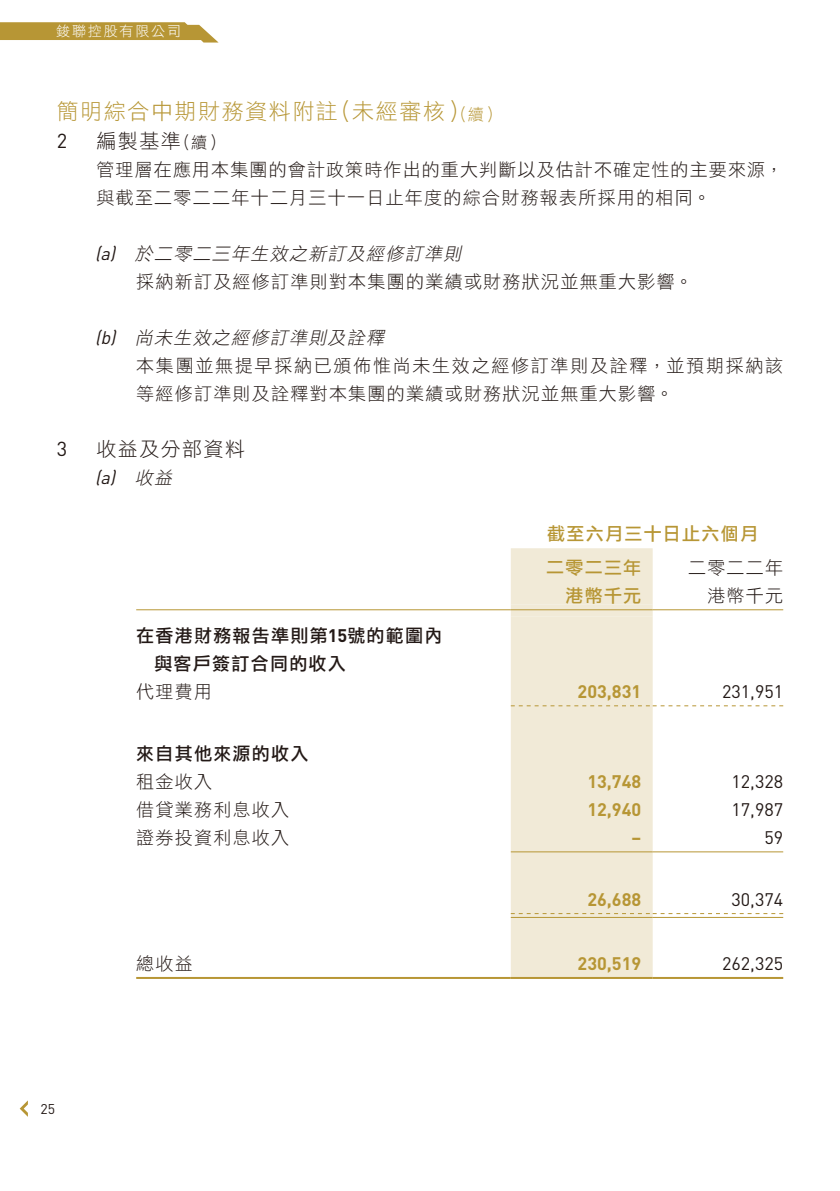
<style>
.page{position:relative;width:840px;height:1191px;background:#fff}
.page>*{position:absolute;margin:0;border:0;box-sizing:border-box;transform-origin:0 0}
.t1{font:22px "DF Li Hei Std W3 E Ten B5 H";letter-spacing:.07em;color:#b79635}
.t2{font:20px "DF Li Hei Std W3 E Ten B5 H";letter-spacing:.07em;color:#231916}
.t3{font:20px "DIN";color:#231916}
.t4{font:18px/28px "DF Li Hei Std W3 E Ten B5 H";letter-spacing:.07em;color:#231916}
.t5{font:18px/28px "DF Li Hei Std W3 E Ten B5 H";letter-spacing:.095em;color:#231916}
.t6{font:18px/28px "DF Li Hei Std W5 E Ten B5 H";letter-spacing:.07em;color:#231916}
.t7{font:18px "DIN";color:#231916}
.t8{font:700 18px "DIN";color:#b79635}
.t9{font:18px/33.6px "DF Li Hei Std W5 E Ten B5 H";letter-spacing:.07em;color:#b79635}
.t10{font:italic 18px "DIN";color:#231916}
.t11{font:14px "DF Li Hei Std W3 E Ten B5 H";letter-spacing:.13em;color:#fff}
.t12{font:14px "DIN";color:#231916}
.s1{font-size:16px}
.s2{font-family:"DIN";font-style:italic}
.s3{font-style:italic}
.s4{font-family:"DF Li Hei Std W3 E Ten B5 H"}
.s5{font-family:"DIN";font-weight:700}
</style>
<div class="page">
<svg style="left:0;top:22px;width:218px;height:21px"></svg>
<svg style="left:20px;top:1100px;width:8px;height:16px"></svg>
<div style="left:510px;top:548px;width:142px;height:429px;background:#f1ead7"></div>
<svg style="left:510px;top:604px;width:142px;height:12px;background:#efe8d3"></svg>
<hr style="left:136px;top:609px;width:374px;height:1px;background:#b79635">
<hr style="left:510px;top:609px;width:142px;height:1px;background:#b79635">
<hr style="left:652px;top:609px;width:130px;height:1px;background:#b79635">
<svg style="left:510px;top:705px;width:272px;height:1px"></svg>
<hr style="left:510px;top:851px;width:142px;height:1px;background:#b79635">
<hr style="left:652px;top:851px;width:130px;height:1px;background:#b79635">
<hr style="left:510px;top:917px;width:142px;height:1px;background:#b79635">
<svg style="left:510px;top:913px;width:272px;height:1px"></svg>
<hr style="left:652px;top:917px;width:130px;height:1px;background:#b79635">
<hr style="left:136px;top:977px;width:374px;height:2px;background:#b79635">
<hr style="left:510px;top:977px;width:142px;height:2px;background:#b79635">
<hr style="left:652px;top:977px;width:130px;height:2px;background:#b79635">
<p class="t11" style="left:56px;top:26px;width:126px">鋑聯控股有限公司</p>
<p class="t1" style="left:57px;top:102px;width:444px">簡明綜合中期財務資料附註（未經審核）<span class="s1">（續）</span></p>
<p class="t3" style="left:57px;top:133px;width:12px">2</p>
<p class="t2" style="left:96px;top:133px;width:128px">編製基準<span class="s1">（續）</span></p>
<p class="t4" style="left:96px;top:158px;width:688px">管理層在應用本集團的會計政策時作出的重大判斷以及估計不確定性的主要來源，與截至二零二二年十二月三十一日止年度的綜合財務報表所採用的相同。</p>
<p class="t4" style="left:136px;top:242px;width:558px;text-indent:-41px"><span class="s2">(a)</span> <span class="s3">於二零二三年生效之新訂及經修訂準則<br></span>採納新訂及經修訂準則對本集團的業績或財務狀況並無重大影響。</p>
<p class="t5" style="left:136px;top:326px;width:648px;text-indent:-41px"><span class="s2">(b)</span> <span class="s3">尚未生效之經修訂準則及詮釋<br></span>本集團並無提早採納已頒佈惟尚未生效之經修訂準則及詮釋，並預期採納該等經修訂準則及詮釋對本集團的業績或財務狀況並無重大影響。</p>
<p class="t3" style="left:57px;top:441px;width:12px">3</p>
<p class="t2" style="left:96px;top:441px;width:150px">收益及分部資料</p>
<p class="t10" style="left:95px;top:471px;width:82px">(a) <span class="s4">收益</span></p>
<p class="t9" style="left:546px;top:519px;width:213px">截至六月三十日止六個月二零二三年</p>
<p class="t4" style="left:687px;top:555px;width:97px">二零二二年</p>
<p class="t9" style="left:565px;top:580px;width:77px">港幣千元</p>
<p class="t4" style="left:707px;top:583px;width:77px">港幣千元</p>
<p class="t6" style="left:154px;top:623px;width:289px;text-indent:-18px">在香港財務報告準則第<span class="s5">15</span>號的範圍內與客戶簽訂合同的收入</p>
<p class="t4" style="left:136px;top:679px;width:77px">代理費用</p>
<p class="t8" style="left:577px;top:679px;width:65px">203,831</p>
<p class="t7" style="left:721px;top:684px;width:63px">231,951</p>
<p class="t6" style="left:136px;top:741px;width:174px">來自其他來源的收入</p>
<p class="t4" style="left:136px;top:769px;width:77px">租金收入</p>
<p class="t8" style="left:587px;top:769px;width:55px">13,748</p>
<p class="t7" style="left:731px;top:774px;width:53px">12,328</p>
<p class="t4" style="left:136px;top:797px;width:154px">借貸業務利息收入</p>
<p class="t8" style="left:587px;top:797px;width:55px">12,940</p>
<p class="t7" style="left:731px;top:802px;width:53px">17,987</p>
<p class="t4" style="left:136px;top:825px;width:154px">證券投資利息收入</p>
<p class="t8" style="left:631px;top:825px;width:11px">–</p>
<p class="t7" style="left:764px;top:830px;width:20px">59</p>
<p class="t8" style="left:587px;top:887px;width:55px">26,688</p>
<p class="t7" style="left:731px;top:892px;width:53px">30,374</p>
<p class="t12" style="left:41px;top:1104px;width:16px">25</p>
<p class="t4" style="left:136px;top:952px;width:58px">總收益</p>
<p class="t8" style="left:577px;top:952px;width:65px">230,519</p>
<p class="t7" style="left:721px;top:957px;width:63px">262,325</p>
</div>
